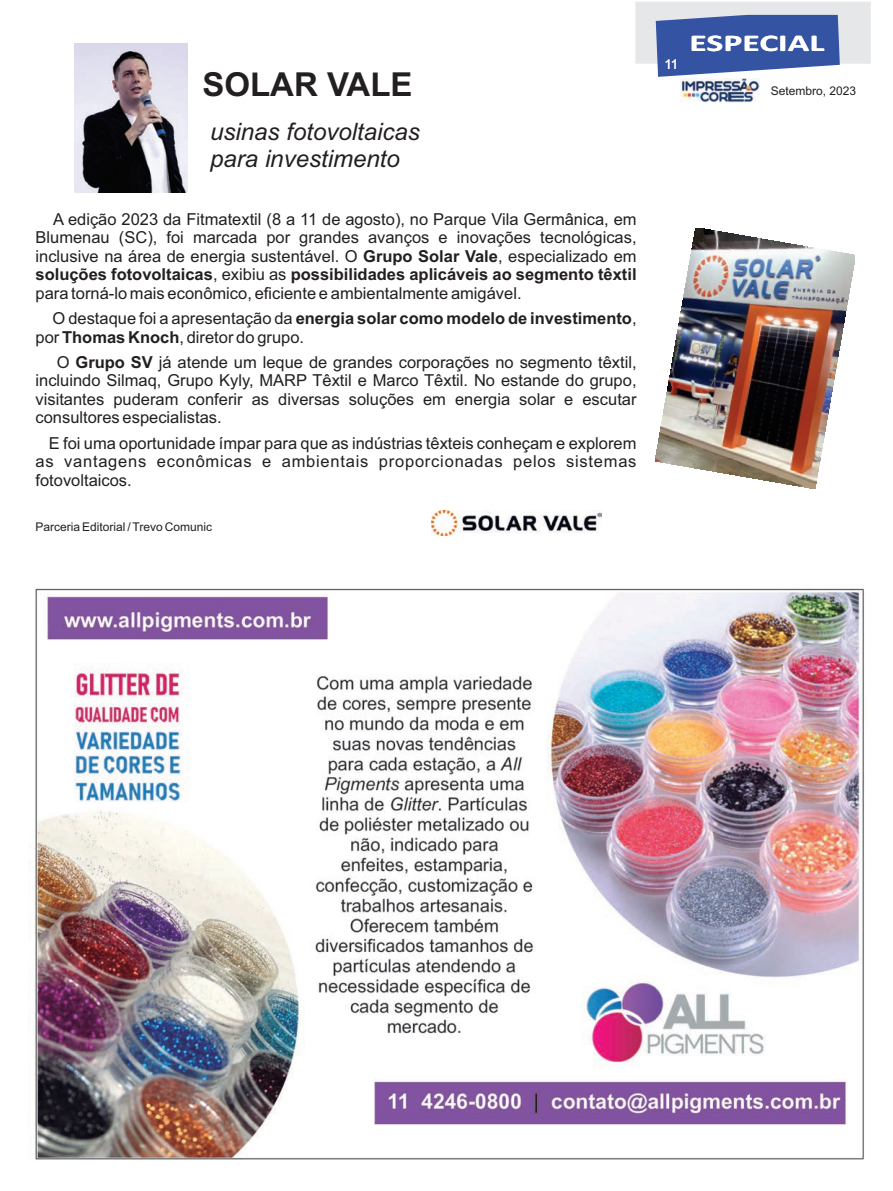
<style>
.page{position:relative;width:893px;height:1191px;background:#fff}
.page>*{position:absolute;margin:0;border:0;box-sizing:border-box;transform-origin:0 0}
.t1{font:700 33px "Arial";color:#231f20}
.t2{font:italic 24px/26.8px "Arial";color:#231f20}
.t3{font:700 24px "Calibri";color:#fff;scale:1.49 1}
.t4{font:16.5px/18.5px "Arial";color:#231f20;text-align:justify}
.t5{font:13.5px "Arial";color:#fff}
.t6{font:12px "Arial";color:#231f20}
.s1{font-weight:700}
</style>
<div class="page">
<svg style="left:635px;top:2px;width:236px;height:75px;background:#8697c4"></svg>
<img style="left:28px;top:588px;width:836px;height:572px">
<img style="left:681px;top:78px;width:78px;height:25px">
<img style="left:432px;top:510px;width:170px;height:26px">
<img style="left:75px;top:44px;width:112px;height:148px">
<img style="left:655px;top:228px;width:200px;height:261px">
<h1 class="t1" style="left:202px;top:72px;width:212px">SOLAR VALE</h1>
<h2 class="t2" style="left:210px;top:120px;width:211px">usinas fotovoltaicas para investimento</h2>
<p class="t4" style="left:36px;top:211px;width:603px;text-indent:17px">A edição 2023 da Fitmatextil (8 a 11 de agosto), no Parque Vila Germânica, em Blumenau (SC), foi marcada por grandes avanços e inovações tecnológicas, inclusive na área de energia sustentável. O <span class="s1">Grupo Solar Vale</span>, especializado em <span class="s1">soluções fotovoltaicas</span>, exibiu as <span class="s1">possibilidades aplicáveis ao segmento têxtil </span>para torná-lo mais econômico, eficiente e ambientalmente amigável.</p>
<p class="t4" style="left:36px;top:311px;width:603px;text-indent:17px">O destaque foi a apresentação da <span class="s1">energia solar como modelo de investimento</span>, por <span class="s1">Thomas Knoch</span>, diretor do grupo.</p>
<p class="t4" style="left:36px;top:354px;width:603px;text-indent:21px">O <span class="s1">Grupo SV</span> já atende um leque de grandes corporações no segmento têxtil, incluindo Silmaq, Grupo Kyly, MARP Têxtil e Marco Têxtil. No estande do grupo, visitantes puderam conferir as diversas soluções em energia solar e escutar consultores especialistas.</p>
<p class="t4" style="left:35px;top:435px;width:603px;text-indent:13px">E foi uma oportunidade ímpar para que as indústrias têxteis conheçam e explorem as vantagens econômicas e ambientais proporcionadas pelos sistemas fotovoltaicos.</p>
<p class="t6" style="left:35px;top:522px;width:178px">Parceria Editorial / Trevo Comunic</p>
<p class="t5" style="left:664px;top:59px;width:16px">11</p>
<h2 class="t3" style="left:690px;top:33px;width:92px">ESPECIAL</h2>
<p class="t6" style="left:771px;top:86px;width:87px">Setembro, 2023</p>
</div>
